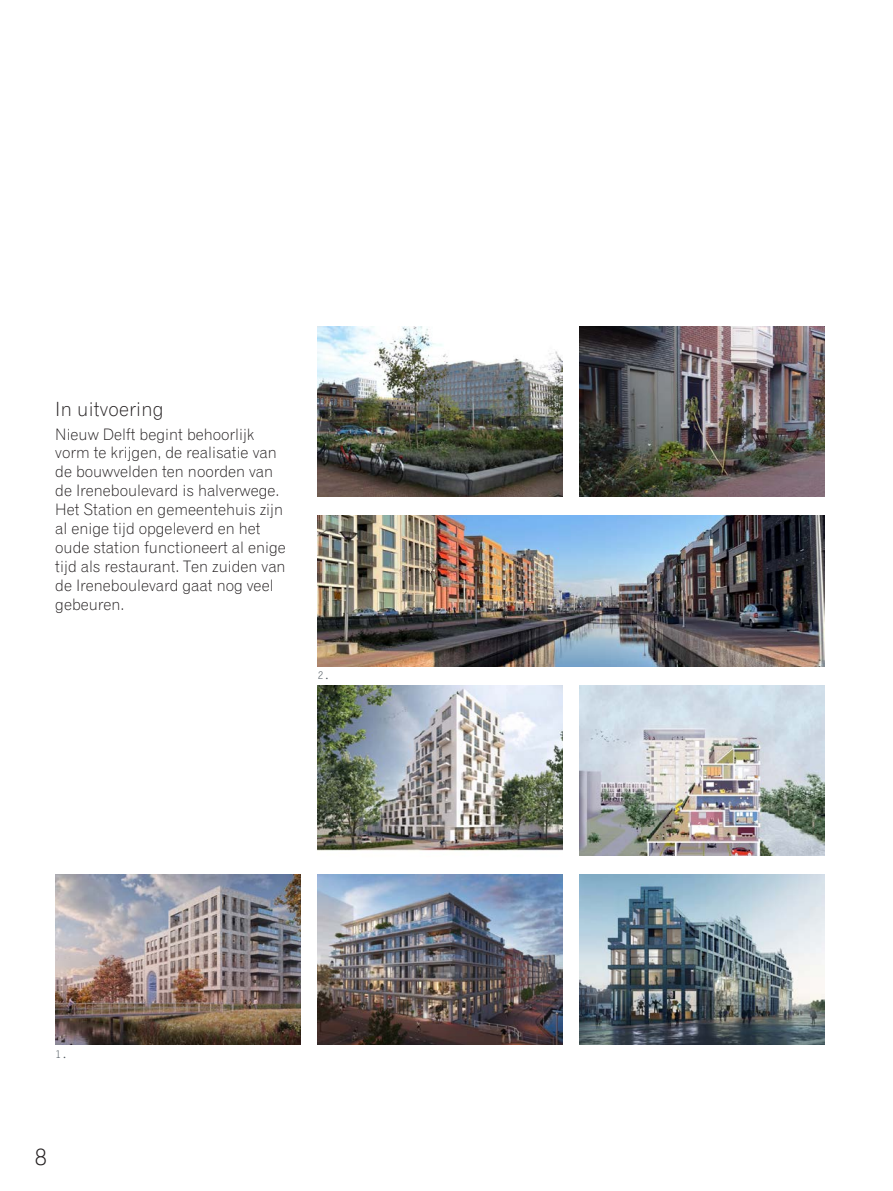
<style>
.page{position:relative;width:893px;height:1191px;background:#fff}
.page>*{position:absolute;margin:0;border:0;box-sizing:border-box;transform-origin:0 0}
.t1{font:22.5px "Letter Gothic";color:#231f20}
.t2{font:19.5px "Gothic 720 BT Light B";letter-spacing:.01em;color:#231f20}
.t3{font:15.75px/18.9px "Gothic 720 BT Light B";color:#231f20}
.t4{font:10.5px "Letter Gothic";color:#4d555d}
</style>
<div class="page">
<img style="left:317px;top:326px;width:246px;height:170px">
<img style="left:580px;top:326px;width:245px;height:170px">
<img style="left:580px;top:874px;width:245px;height:170px">
<img style="left:580px;top:685px;width:245px;height:170px">
<img style="left:317px;top:874px;width:246px;height:170px">
<img style="left:317px;top:685px;width:246px;height:166px">
<img style="left:55px;top:874px;width:245px;height:170px">
<img style="left:317px;top:515px;width:508px;height:151px">
<p class="t2" style="left:55px;top:397px;width:110px">In uitvoering</p>
<p class="t3" style="left:55px;top:424px;width:232px">Nieuw Delft begint behoorlijk vorm te krijgen, de realisatie van de bouwvelden ten noorden van de Ireneboulevard is halverwege.<br>Het Station en gemeentehuis zijn al enige tijd opgeleverd en het oude station functioneert al enige tijd als restaurant. Ten zuiden van de Ireneboulevard gaat nog veel gebeuren.</p>
<p class="t4" style="left:317px;top:668px;width:14px">2.</p>
<p class="t4" style="left:55px;top:1048px;width:14px">1.</p>
<h1 class="t1" style="left:34px;top:1143px;width:15px">8</h1>
</div>
